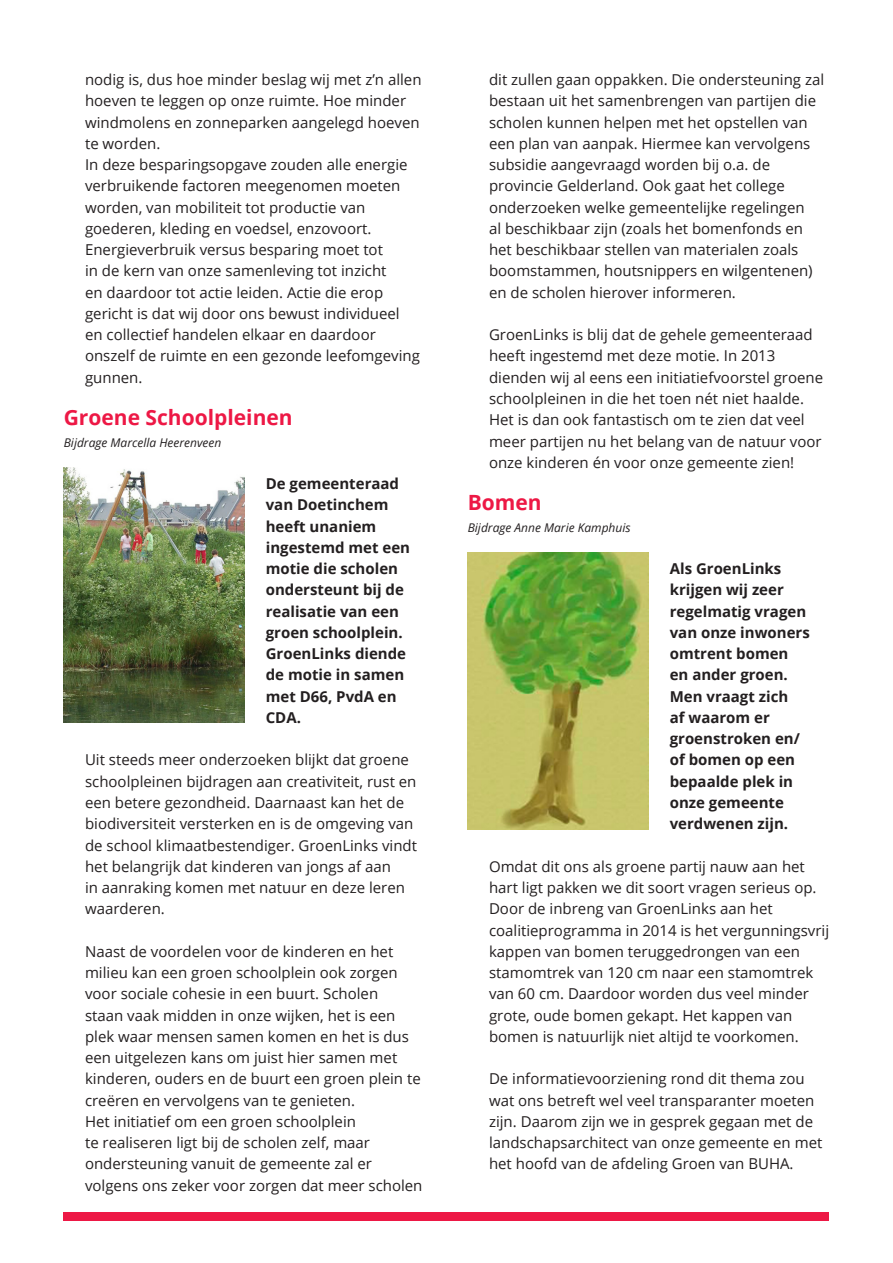
<style>
.page{position:relative;width:893px;height:1263px;background:#fff}
.page>*{position:absolute;margin:0;border:0;box-sizing:border-box;transform-origin:0 0}
.Tussenkop{font:700 21px "Open Sans";color:#ed1845}
.Body{font:15px/21.3px "Open Sans";color:#231f20}
.Body_Bold{font:700 15px/21.3px "Open Sans";color:#231f20}
.Auteur{font:italic 12px "Open Sans";color:#231f20}
</style>
<div class="page">
<img style="left:64px;top:468px;width:180px;height:255px">
<img style="left:468px;top:553px;width:180px;height:276px">
<div style="left:64px;top:1212px;width:765px;height:8px;background:#ed1845"></div>
<p class="Body" style="left:85px;top:69px;width:338px">nodig is, dus hoe minder beslag wij met z’n allen hoeven te leggen op onze ruimte. Hoe minder windmolens en zonneparken aangelegd hoeven te worden.</p>
<p class="Body" style="left:85px;top:154px;width:336px">In deze besparingsopgave zouden alle energie verbruikende factoren meegenomen moeten worden, van mobiliteit tot productie van goederen, kleding en voedsel, enzovoort.<br>Energieverbruik versus besparing moet tot<br>in de kern van onze samenleving tot inzicht<br>en daardoor tot actie leiden. Actie die erop gericht is dat wij door ons bewust individueel en collectief handelen elkaar en daardoor onszelf de ruimte en een gezonde leefomgeving gunnen.</p>
<p class="Tussenkop" style="left:64px;top:403px;width:230px">Groene Schoolpleinen</p>
<p class="Auteur" style="left:64px;top:434px;width:159px">Bijdrage Marcella Heerenveen</p>
<p class="Body_Bold" style="left:266px;top:473px;width:146px">De gemeenteraad van Doetinchem heeft unaniem ingestemd met een motie die scholen ondersteunt bij de realisatie van een groen schoolplein.<br>GroenLinks diende de motie in samen met D66, PvdA en<br>CDA.</p>
<p class="Body" style="left:85px;top:749px;width:333px">Uit steeds meer onderzoeken blijkt dat groene schoolpleinen bijdragen aan creativiteit, rust en een betere gezondheid. Daarnaast kan het de biodiversiteit versterken en is de omgeving van de school klimaatbestendiger. GroenLinks vindt het belangrijk dat kinderen van jongs af aan<br>in aanraking komen met natuur en deze leren waarderen.</p>
<p class="Body" style="left:85px;top:940px;width:337px">Naast de voordelen voor de kinderen en het milieu kan een groen schoolplein ook zorgen voor sociale cohesie in een buurt. Scholen<br>staan vaak midden in onze wijken, het is een plek waar mensen samen komen en het is dus een uitgelezen kans om juist hier samen met kinderen, ouders en de buurt een groen plein te creëren en vervolgens van te genieten.</p>
<p class="Body" style="left:85px;top:1110px;width:339px">Het initiatief om een groen schoolplein<br>te realiseren ligt bij de scholen zelf, maar ondersteuning vanuit de gemeente zal er volgens ons zeker voor zorgen dat meer scholen</p>
<p class="Body" style="left:489px;top:69px;width:337px">dit zullen gaan oppakken. Die ondersteuning zal bestaan uit het samenbrengen van partijen die scholen kunnen helpen met het opstellen van een plan van aanpak. Hiermee kan vervolgens subsidie aangevraagd worden bij o.a. de provincie Gelderland. Ook gaat het college onderzoeken welke gemeentelijke regelingen<br>al beschikbaar zijn (zoals het bomenfonds en het beschikbaar stellen van materialen zoals boomstammen, houtsnippers en wilgentenen) en de scholen hierover informeren.</p>
<p class="Body" style="left:489px;top:324px;width:336px">GroenLinks is blij dat de gehele gemeenteraad heeft ingestemd met deze motie. In 2013 dienden wij al eens een initiatiefvoorstel groene schoolpleinen in die het toen nét niet haalde.<br>Het is dan ook fantastisch om te zien dat veel meer partijen nu het belang van de natuur voor onze kinderen én voor onze gemeente zien!</p>
<p class="Tussenkop" style="left:468px;top:488px;width:75px">Bomen</p>
<p class="Auteur" style="left:468px;top:519px;width:164px">Bijdrage Anne Marie Kamphuis</p>
<p class="Body_Bold" style="left:670px;top:558px;width:142px">Als GroenLinks krijgen wij zeer regelmatig vragen van onze inwoners omtrent bomen en ander groen.<br>Men vraagt zich<br>af waarom er groenstroken en/ of bomen op een bepaalde plek in onze gemeente verdwenen zijn.</p>
<p class="Body" style="left:489px;top:855px;width:329px">Omdat dit ons als groene partij nauw aan het hart ligt pakken we dit soort vragen serieus op.</p>
<p class="Body" style="left:489px;top:898px;width:342px">Door de inbreng van GroenLinks aan het coalitieprogramma in 2014 is het vergunningsvrij kappen van bomen teruggedrongen van een stamomtrek van 120 cm naar een stamomtrek van 60 cm. Daardoor worden dus veel minder grote, oude bomen gekapt. Het kappen van bomen is natuurlijk niet altijd te voorkomen.</p>
<p class="Body" style="left:489px;top:1068px;width:335px">De informatievoorziening rond dit thema zou wat ons betreft wel veel transparanter moeten zijn. Daarom zijn we in gesprek gegaan met de landschapsarchitect van onze gemeente en met het hoofd van de afdeling Groen van BUHA.</p>
</div>
